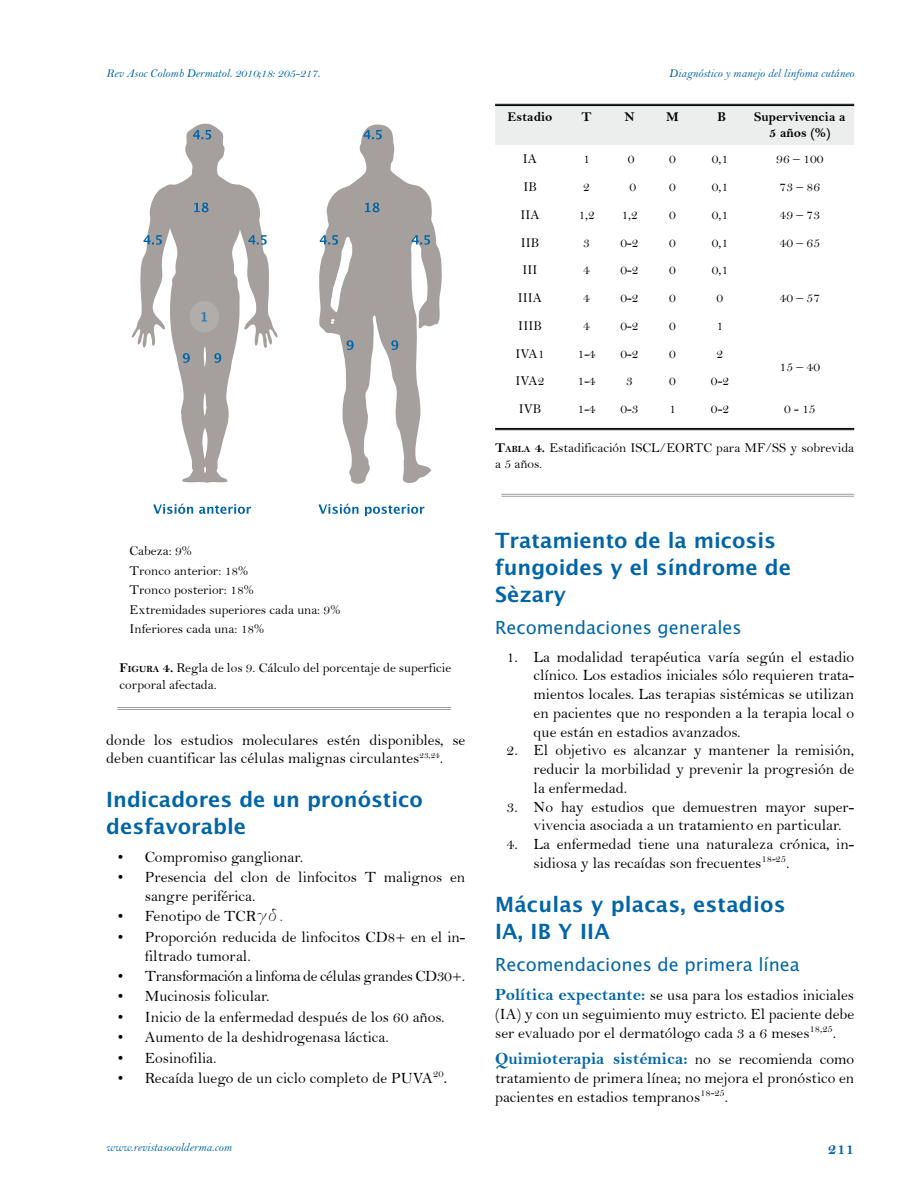
<style>
.page{position:relative;width:918px;height:1188px;background:#fff}
.page>*{position:absolute;margin:0;border:0;box-sizing:border-box;transform-origin:0 0}
.t1{font:700 21px/27px "Lucida Grande";color:#0065a6}
.t2{font:18px "Lucida Grande";color:#0065a6}
.t3{font:17.25px "Bell MT Bold";color:#0065a6}
.t4{font:16.5px "Bell MT Bold";color:#0065a6}
.t5{font:15.75px/18.8px "Bell";color:#000}
.t6{font:15.75px "Bell";letter-spacing:-.025em;color:#000}
.t7{font:13.5px/19.5px "Bell";color:#000}
.t8{font:13.5px/16.5px "Bell MT Bold";color:#000;text-align:center}
.t9{font:12px "Bell MT Italic";color:#0065a6}
.s1{font-family:"Bell MT Bold"}
.s2{font-family:"Bell MT Bold";font-size:9.45px}
.s3{font-family:"Greek C"}
.s4{font-size:18px}
.s5{font-family:"Bell MT Bold";font-size:17.25px;color:#0065a6}
.s6{font-family:"Bell";font-size:15.75px;color:#000}
</style>
<div class="page">
<svg style="left:132px;top:124px;width:146px;height:359px"></svg>
<svg style="left:319px;top:125px;width:123px;height:359px;fill:#a8a3a2"></svg>
<svg style="left:330px;top:318px;width:5px;height:4px"></svg>
<svg style="left:153px;top:504px;width:98px;height:10px"></svg>
<svg style="left:248px;top:235px;width:19px;height:10px"></svg>
<svg style="left:144px;top:235px;width:18px;height:10px"></svg>
<svg style="left:320px;top:235px;width:32px;height:75px"></svg>
<svg style="left:412px;top:235px;width:18px;height:10px"></svg>
<svg style="left:183px;top:353px;width:7px;height:10px"></svg>
<svg style="left:347px;top:340px;width:7px;height:10px"></svg>
<svg style="left:214px;top:353px;width:7px;height:10px"></svg>
<svg style="left:391px;top:340px;width:7px;height:10px"></svg>
<svg style="left:194px;top:203px;width:15px;height:9px"></svg>
<svg style="left:365px;top:203px;width:14px;height:9px"></svg>
<svg style="left:193px;top:130px;width:18px;height:9px"></svg>
<svg style="left:363px;top:130px;width:19px;height:9px"></svg>
<svg style="left:318px;top:504px;width:106px;height:12px"></svg>
<div style="left:190px;top:301px;width:29px;height:32px;background:#b1adab;border-radius:50%"></div>
<hr style="left:117px;top:707px;width:334px;height:1px;background:#9c9e9f">
<hr style="left:117px;top:709px;width:334px;height:1px;background:#9c9e9f">
<hr style="left:502px;top:494px;width:352px;height:1px;background:#9c9e9f">
<hr style="left:502px;top:496px;width:352px;height:1px;background:#9c9e9f">
<div style="left:495px;top:106px;width:359px;height:39px;background:#eceded"></div>
<hr style="left:495px;top:104px;width:359px;height:1px;background:#000">
<hr style="left:495px;top:105px;width:359px;height:1px;background:#000">
<hr style="left:495px;top:428px;width:359px;height:1px;background:#000">
<hr style="left:495px;top:429px;width:359px;height:1px;background:#000">
<p class="t9" style="left:106px;top:66px;width:215px">Rev Asoc Colomb Dermatol. 2010;18: 205-217.</p>
<p class="t9" style="left:669px;top:66px;width:187px">Diagnóstico y manejo del linfoma cutáneo</p>
<p class="t7" style="left:130px;top:541px;width:212px">Cabeza: 9%<br>Tronco anterior: 18%<br>Tronco posterior: 18%<br>Extremidades superiores cada una: 9%<br>Inferiores cada una: 18%</p>
<p class="t7" style="left:120px;top:660px;width:333px;line-height:16.5px"><span class="s1">F</span><span class="s2">IGURA</span> <span class="s1">4.</span> Regla de los 9. Cálculo del porcentaje de superficie corporal afectada.</p>
<p class="t5" style="left:106px;top:730px;width:361px">donde los estudios moleculares estén disponibles, se deben cuantificar las células malignas circulantes<sup>23,24</sup>.</p>
<h1 class="t1" style="left:106px;top:786px;width:318px">Indicadores de un pronóstico desfavorable</h1>
<p class="t5" style="left:118px;top:847px;width:187px">• Compromiso ganglionar.</p>
<p class="t5" style="left:145px;top:868px;width:322px;text-indent:-27px">• Presencia del clon de linfocitos T malignos en sangre periférica.</p>
<p class="t5" style="left:118px;top:907px;width:168px">• Fenotipo de TCR<span class="s3">γδ.</span></p>
<p class="t5" style="left:145px;top:927px;width:322px;text-indent:-27px">• Proporción reducida de linfocitos CD8+ en el in&shy;filtrado tumoral.</p>
<p class="t6" style="left:118px;top:967px;width:349px">• Transformación a linfoma de células grandes CD30+.</p>
<p class="t5" style="left:118px;top:987px;width:153px">• Mucinosis folicular.</p>
<p class="t5" style="left:118px;top:1007px;width:328px">• Inicio de la enfermedad después de los 60 años.</p>
<p class="t5" style="left:118px;top:1028px;width:273px">• Aumento de la deshidrogenasa láctica.</p>
<p class="t5" style="left:118px;top:1048px;width:100px">• Eosinofilia.</p>
<p class="t5" style="left:118px;top:1069px;width:331px">• Recaída luego de un ciclo completo de PUVA<sup>20</sup><span class="s4">.</span></p>
<p class="t8" style="left:508px;top:108px;width:46px">Estadio</p>
<p class="t8" style="left:582px;top:108px;width:12px">T</p>
<p class="t8" style="left:624px;top:108px;width:12px">N</p>
<p class="t8" style="left:666px;top:108px;width:14px">M</p>
<p class="t8" style="left:718px;top:108px;width:10px">B</p>
<p class="t8" style="left:754px;top:108px;width:93px">Supervivencia a<br>5 años (%)</p>
<p class="t7" style="left:523px;top:149px;width:16px">IA</p>
<p class="t7" style="left:583px;top:149px;width:8px">1</p>
<p class="t7" style="left:628px;top:149px;width:8px">0</p>
<p class="t7" style="left:669px;top:149px;width:8px">0</p>
<p class="t7" style="left:712px;top:149px;width:18px">0,1</p>
<p class="t7" style="left:776px;top:149px;width:49px">96 – 100</p>
<p class="t7" style="left:523px;top:177px;width:15px">IB</p>
<p class="t7" style="left:583px;top:177px;width:8px">2</p>
<p class="t7" style="left:630px;top:177px;width:8px">0</p>
<p class="t7" style="left:669px;top:177px;width:8px">0</p>
<p class="t7" style="left:712px;top:177px;width:18px">0,1</p>
<p class="t7" style="left:780px;top:177px;width:42px">73 – 86</p>
<p class="t7" style="left:520px;top:205px;width:21px">IIA</p>
<p class="t7" style="left:578px;top:205px;width:18px">1,2</p>
<p class="t7" style="left:621px;top:205px;width:18px">1,2</p>
<p class="t7" style="left:669px;top:205px;width:8px">0</p>
<p class="t7" style="left:712px;top:205px;width:18px">0,1</p>
<p class="t7" style="left:780px;top:205px;width:42px">49 – 73</p>
<p class="t7" style="left:521px;top:232px;width:20px">IIB</p>
<p class="t7" style="left:583px;top:232px;width:8px">3</p>
<p class="t7" style="left:620px;top:232px;width:20px">0-2</p>
<p class="t7" style="left:669px;top:232px;width:8px">0</p>
<p class="t7" style="left:712px;top:232px;width:18px">0,1</p>
<p class="t7" style="left:780px;top:232px;width:42px">40 – 65</p>
<p class="t7" style="left:522px;top:260px;width:17px">III</p>
<p class="t7" style="left:583px;top:260px;width:8px">4</p>
<p class="t7" style="left:620px;top:260px;width:20px">0-2</p>
<p class="t7" style="left:669px;top:260px;width:8px">0</p>
<p class="t7" style="left:712px;top:260px;width:18px">0,1</p>
<p class="t7" style="left:518px;top:288px;width:26px">IIIA</p>
<p class="t7" style="left:583px;top:288px;width:8px">4</p>
<p class="t7" style="left:620px;top:288px;width:20px">0-2</p>
<p class="t7" style="left:669px;top:288px;width:8px">0</p>
<p class="t7" style="left:717px;top:288px;width:8px">0</p>
<p class="t7" style="left:780px;top:288px;width:42px">40 – 57</p>
<p class="t7" style="left:518px;top:316px;width:25px">IIIB</p>
<p class="t7" style="left:583px;top:316px;width:8px">4</p>
<p class="t7" style="left:620px;top:316px;width:20px">0-2</p>
<p class="t7" style="left:669px;top:316px;width:8px">0</p>
<p class="t7" style="left:717px;top:316px;width:8px">1</p>
<p class="t7" style="left:515px;top:343px;width:31px">IVA1</p>
<p class="t7" style="left:578px;top:343px;width:20px">1-4</p>
<p class="t7" style="left:620px;top:343px;width:20px">0-2</p>
<p class="t7" style="left:669px;top:343px;width:8px">0</p>
<p class="t7" style="left:717px;top:343px;width:8px">2</p>
<p class="t7" style="left:780px;top:357px;width:42px">15 – 40</p>
<p class="t7" style="left:515px;top:371px;width:31px">IVA2</p>
<p class="t7" style="left:578px;top:371px;width:20px">1-4</p>
<p class="t7" style="left:626px;top:371px;width:8px">3</p>
<p class="t7" style="left:669px;top:371px;width:8px">0</p>
<p class="t7" style="left:711px;top:371px;width:20px">0-2</p>
<p class="t7" style="left:519px;top:399px;width:24px">IVB</p>
<p class="t7" style="left:578px;top:399px;width:20px">1-4</p>
<p class="t7" style="left:620px;top:399px;width:20px">0-3</p>
<p class="t7" style="left:669px;top:399px;width:8px">1</p>
<p class="t7" style="left:711px;top:399px;width:20px">0-2</p>
<p class="t7" style="left:784px;top:399px;width:33px">0 - 15</p>
<p class="t7" style="left:495px;top:439px;width:361px;line-height:16.5px"><span class="s1">T</span><span class="s2">ABLA</span> <span class="s1">4.</span> Estadificación ISCL/EORTC para MF/SS y sobrevida a 5 años.</p>
<h1 class="t1" style="left:495px;top:527px;width:297px">Tratamiento de la micosis fungoides y el síndrome de<br>Sèzary</h1>
<p class="t2" style="left:495px;top:617px;width:248px">Recomendaciones generales</p>
<p class="t5" style="left:534px;top:647px;width:322px;text-align:justify;text-indent:-27px">1. La modalidad terapéutica varía según el estadio clínico. Los estadios iniciales sólo requieren trata&shy;mientos locales. Las terapias sistémicas se utilizan en pacientes que no responden a la terapia local o que están en estadios avanzados.</p>
<p class="t5" style="left:534px;top:741px;width:322px;text-align:justify;text-indent:-27px">2. El objetivo es alcanzar y mantener la remisión, reducir la morbilidad y prevenir la progresión de la enfermedad.</p>
<p class="t5" style="left:534px;top:797px;width:322px;text-indent:-27px">3. No hay estudios que demuestren mayor super&shy;vivencia asociada a un tratamiento en particular.</p>
<p class="t5" style="left:534px;top:835px;width:322px;text-indent:-27px">4. La enfermedad tiene una naturaleza crónica, in&shy;sidiosa y las recaídas son frecuentes<sup>18-25</sup>.</p>
<h1 class="t1" style="left:495px;top:890px;width:292px">Máculas y placas, estadios<br>IA, IB Y IIA</h1>
<p class="t2" style="left:495px;top:954px;width:306px">Recomendaciones de primera línea</p>
<p class="t5" style="left:495px;top:986px;width:361px;text-align:justify"><span class="s5">Política expectante:</span> se usa para los estadios iniciales (IA) y con un seguimiento muy estricto. El paciente debe ser evaluado por el dermatólogo cada 3 a 6 meses<sup>18,25</sup>.</p>
<p class="t3" style="left:495px;top:1049px;width:361px">Quimioterapia sistémica: <span class="s6">no se recomienda como</span></p>
<p class="t5" style="left:495px;top:1069px;width:361px">tratamiento de primera línea; no mejora el pronóstico en pacientes en estadios tempranos<sup>18-25</sup>.</p>
<p class="t9" style="left:106px;top:1140px;width:127px">www.revistasocolderma.com</p>
<p class="t4" style="left:828px;top:1138px;width:28px">211</p>
</div>
